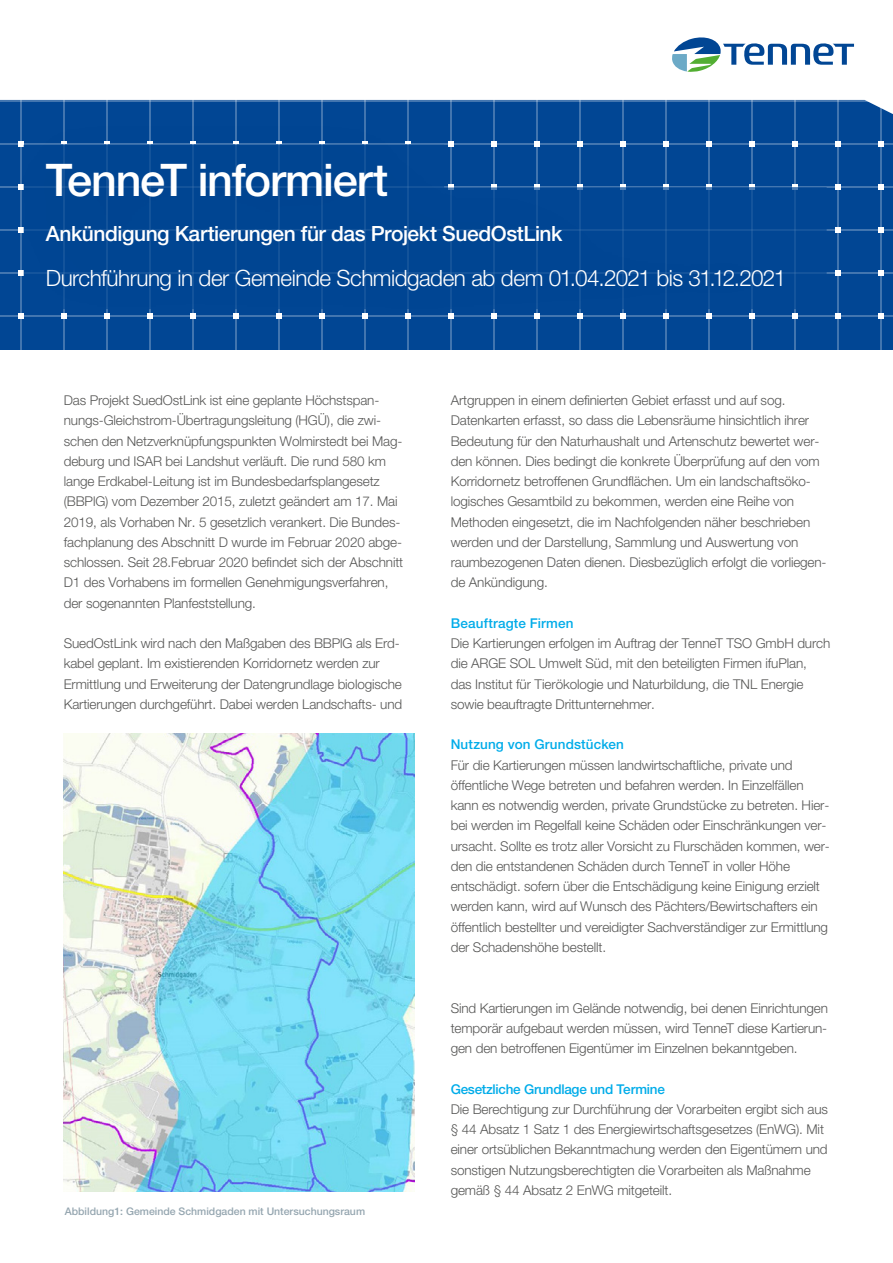
<style>
.page{position:relative;width:893px;height:1263px;background:#fff}
.page>*{position:absolute;margin:0;border:0;box-sizing:border-box;transform-origin:0 0}
.t1{font:500 45px "Helvetica Neue LT Std";letter-spacing:-.025em;color:#fff}
.t2{font:300 22.5px "Helvetica Neue LT Std";letter-spacing:-.025em;color:#fff}
.t3{font:500 21px "Helvetica Neue LT Std";letter-spacing:-.02em;color:#fff}
.t4{font:300 13.5px/20.2px "Helvetica Neue LT Std";letter-spacing:-.01em;color:#575756}
.t5{font:500 13.5px "Helvetica Neue LT Std";letter-spacing:.005em;color:#00ace9}
.t6{font:500 13.5px "Helvetica Neue LT Std";letter-spacing:-.02em;color:#00ace9}
.t7{font:500 10.5px "Helvetica Neue LT Std";color:#95a6b0}
</style>
<div class="page">
<div style="left:0;top:95px;width:839px;height:260px;background:#000;opacity:.1"></div>
<img style="left:64px;top:733px;width:350px;height:458px">
<svg style="left:0;top:44px;width:893px;height:70px"></svg>
<svg style="left:670px;top:37px;width:184px;height:37px"></svg>
<h1 class="t1" style="left:46px;top:153px;width:344px">TenneT informiert</h1>
<h3 class="t3" style="left:46px;top:221px;width:518px">Ankündigung Kartierungen für das Projekt SuedOstLink</h3>
<h2 class="t2" style="left:46px;top:264px;width:742px">Durchführung in der Gemeinde Schmidgaden ab dem 01.04.2021 bis 31.12.2021</h2>
<p class="t4" style="left:64px;top:390px;width:341px">Das Projekt SuedOstLink ist eine geplante Höchstspan&shy;nungs-Gleichstrom-Übertragungsleitung (HGÜ), die zwi&shy;schen den Netzverknüpfungspunkten Wolmirstedt bei Mag&shy;deburg und ISAR bei Landshut verläuft. Die rund 580 km lange Erdkabel-Leitung ist im Bundesbedarfsplangesetz (BBPlG) vom Dezember 2015, zuletzt geändert am 17. Mai 2019, als Vorhaben Nr. 5 gesetzlich verankert. Die Bundes&shy;fachplanung des Abschnitt D wurde im Februar 2020 abge&shy;schlossen. Seit 28.Februar 2020 befindet sich der Abschnitt D1 des Vorhabens im formellen Genehmigungsverfahren, der sogenannten Planfeststellung.</p>
<p class="t4" style="left:64px;top:633px;width:340px">SuedOstLink wird nach den Maßgaben des BBPlG als Erd&shy;kabel geplant. Im existierenden Korridornetz werden zur Ermittlung und Erweiterung der Datengrundlage biologische Kartierungen durchgeführt. Dabei werden Landschafts- und</p>
<p class="t7" style="left:65px;top:1205px;width:302px">Abbildung1: Gemeinde Schmidgaden mit Untersuchungsraum</p>
<p class="t4" style="left:451px;top:390px;width:377px">Artgruppen in einem definierten Gebiet erfasst und auf sog.<br>Datenkarten erfasst, so dass die Lebensräume hinsichtlich ihrer Bedeutung für den Naturhaushalt und Artenschutz bewertet wer&shy;den können. Dies bedingt die konkrete Überprüfung auf den vom Korridornetz betroffenen Grundflächen. Um ein landschaftsöko&shy;logisches Gesamtbild zu bekommen, werden eine Reihe von Methoden eingesetzt, die im Nachfolgenden näher beschrieben werden und der Darstellung, Sammlung und Auswertung von raumbezogenen Daten dienen. Diesbezüglich erfolgt die vorliegen&shy;de Ankündigung.</p>
<p class="t5" style="left:451px;top:615px;width:124px">Beauftragte Firmen</p>
<p class="t4" style="left:451px;top:633px;width:381px">Die Kartierungen erfolgen im Auftrag der TenneT TSO GmbH durch die ARGE SOL Umwelt Süd, mit den beteiligten Firmen ifuPlan, das Institut für Tierökologie und Naturbildung, die TNL Energie sowie beauftragte Drittunternehmer.</p>
<p class="t5" style="left:451px;top:736px;width:175px">Nutzung von Grundstücken</p>
<p class="t4" style="left:451px;top:754px;width:381px">Für die Kartierungen müssen landwirtschaftliche, private und öffentliche Wege betreten und befahren werden. In Einzelfällen kann es notwendig werden, private Grundstücke zu betreten. Hier&shy;bei werden im Regelfall keine Schäden oder Einschränkungen ver&shy;ursacht. Sollte es trotz aller Vorsicht zu Flurschäden kommen, wer&shy;den die entstandenen Schäden durch TenneT in voller Höhe entschädigt. sofern über die Entschädigung keine Einigung erzielt werden kann, wird auf Wunsch des Pächters/Bewirtschafters ein öffentlich bestellter und vereidigter Sachverständiger zur Ermittlung der Schadenshöhe bestellt.</p>
<p class="t4" style="left:451px;top:997px;width:379px;text-align:justify">Sind Kartierungen im Gelände notwendig, bei denen Einrichtungen temporär aufgebaut werden müssen, wird TenneT diese Kartierun&shy;gen den betroffenen Eigentümer im Einzelnen bekanntgeben.</p>
<p class="t6" style="left:451px;top:1081px;width:216px">Gesetzliche Grundlage und Termine</p>
<p class="t4" style="left:451px;top:1099px;width:379px">Die Berechtigung zur Durchführung der Vorarbeiten ergibt sich aus § 44 Absatz 1 Satz 1 des Energiewirtschaftsgesetzes (EnWG). Mit einer ortsüblichen Bekanntmachung werden den Eigentümern und sonstigen Nutzungsberechtigten die Vorarbeiten als Maßnahme gemäß § 44 Absatz 2 EnWG mitgeteilt.</p>
</div>
